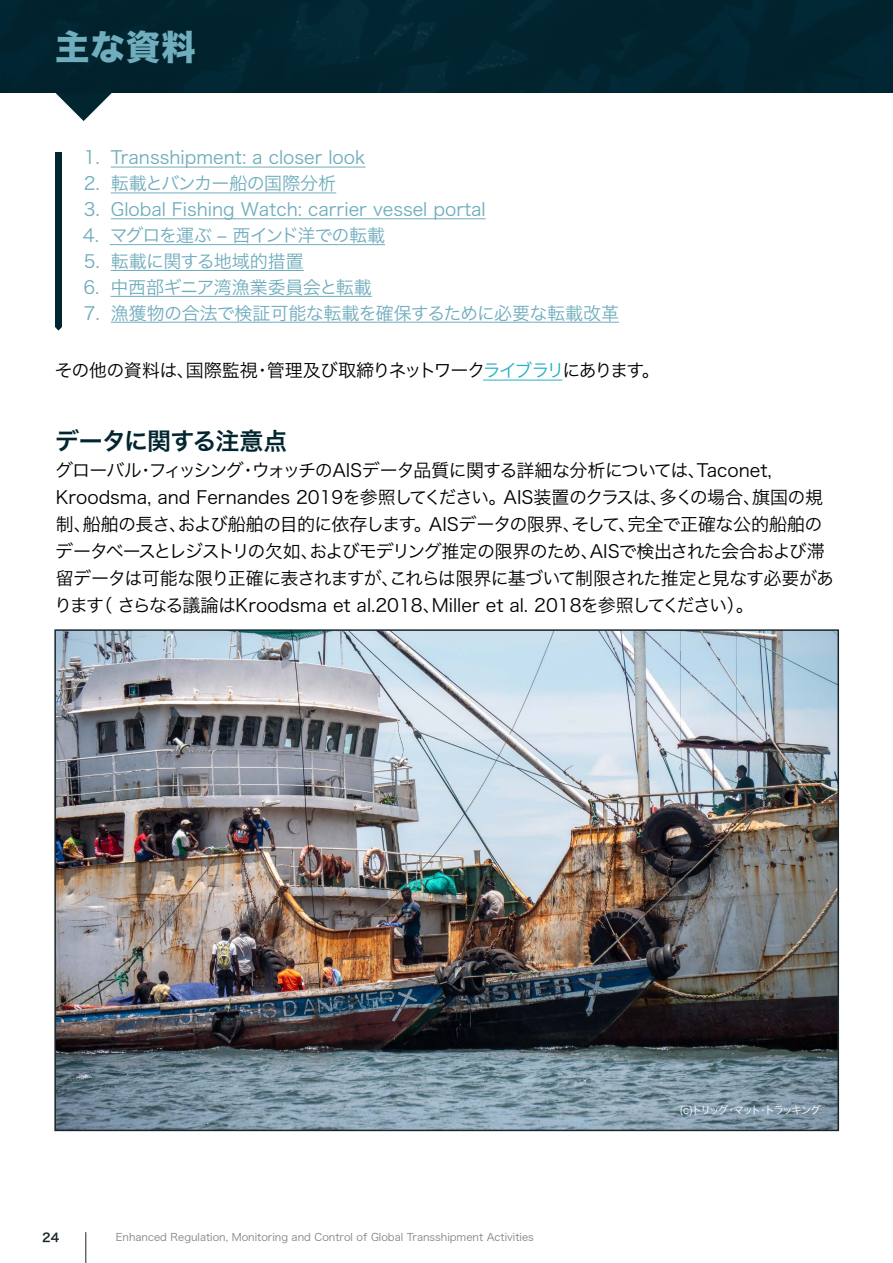
<style>
.page{position:relative;width:893px;height:1263px;background:#fff}
.page>*{position:absolute;margin:0;border:0;box-sizing:border-box;transform-origin:0 0}
.t1{font:34.5px "Hira Kaku Std N W8";color:#70adbd}
.t2{font:24px "Hira Kaku Pro W6";letter-spacing:-.035em;color:#02262f}
.t3{font:18px/27px "Hira Kaku Pro W3";letter-spacing:-.035em;color:#000}
.t4{font:18px "Hira Kaku Pro W3";color:#70adbd}
.t5{font:18px "Hira Kaku Pro W3";letter-spacing:-.03em;color:#70adbd}
.t6{font:18px "Hira Kaku Pro W3";letter-spacing:-.07em;color:#000}
.t7{font:18px "Hira Kaku Pro W3";color:#70acbc}
.t8{font:18px "Hira Kaku Pro W3";letter-spacing:-.055em;color:#70adbd}
.t9{font:18px "Hira Kaku Pro W3";letter-spacing:-.02em;color:#70adbd}
.t10{font:12px "Hira Kaku Pro W6";color:#18262a}
.t11{font:10.5px "Hira Kaku Pro W3";color:#808285}
.t12{font:10.5px "Hira Kaku Pro W3";letter-spacing:-.145em;color:#fff}
.s1{color:#26b1c0}
</style>
<div class="page">
<hr style="left:85px;top:1232px;width:1px;height:31px;background:#18262a">
<svg style="left:55px;top:93px;width:57px;height:28px"></svg>
<div style="left:0;top:0;width:893px;height:93px;background:#02262f"></div>
<hr style="left:483px;top:380px;width:79px;height:1px;background:#26b1c0">
<div style="left:55px;top:152px;width:7px;height:175px;background:#02262f"></div>
<hr style="left:111px;top:167px;width:254px;height:1px;background:#70acbc">
<hr style="left:111px;top:192px;width:225px;height:1px;background:#70adbd">
<hr style="left:111px;top:218px;width:375px;height:1px;background:#70adbd">
<hr style="left:110px;top:244px;width:275px;height:1px;background:#70adbd">
<hr style="left:111px;top:270px;width:193px;height:1px;background:#70adbd">
<hr style="left:110px;top:296px;width:262px;height:1px;background:#70adbd">
<hr style="left:111px;top:322px;width:508px;height:1px;background:#70adbd">
<svg style="left:55px;top:327px;width:7px;height:4px"></svg>
<img style="left:57px;top:632px;width:779px;height:496px">
<h1 class="t1" style="left:55px;top:28px;width:142px">主な資料</h1>
<p class="t7" style="left:84px;top:142px;width:283px">1. Transshipment: a closer look</p>
<p class="t5" style="left:84px;top:168px;width:254px">2. 転載とバンカー船の国際分析</p>
<p class="t4" style="left:84px;top:193px;width:403px">3. Global Fishing Watch: carrier vessel portal</p>
<p class="t8" style="left:83px;top:219px;width:304px">4. マグロを運ぶ – 西インド洋での転載</p>
<p class="t4" style="left:84px;top:245px;width:222px">5. 転載に関する地域的措置</p>
<p class="t9" style="left:83px;top:271px;width:290px">6. 中西部ギニア湾漁業委員会と転載</p>
<p class="t5" style="left:84px;top:297px;width:537px">7. 漁獲物の合法で検証可能な転載を確保するために必要な転載改革</p>
<p class="t6" style="left:55px;top:355px;width:606px">その他の資料は、国際監視・管理及び取締りネットワーク<span class="s1">ライブラリ</span>にあります。</p>
<h2 class="t2" style="left:55px;top:420px;width:234px">データに関する注意点</h2>
<p class="t3" style="left:54px;top:456px;width:781px">グローバル・フィッシング・ウォッチのAISデータ品質に関する詳細な分析については、Taconet, Kroodsma, and Fernandes 2019を参照してください。AIS装置のクラスは、多くの場合、旗国の規制、船舶の長さ、および船舶の目的に依存します。AISデータの限界、そして、完全で正確な公的船舶のデータベースとレジストリの欠如、およびモデリング推定の限界のため、AISで検出された会合および滞留データは可能な限り正確に表されますが、これらは限界に基づいて制限された推定と見なす必要があります（ さらなる議論はKroodsma et al.2018、Miller et al. 2018を参照してください）。</p>
<p class="t10" style="left:42px;top:1226px;width:19px">24</p>
<p class="t11" style="left:116px;top:1228px;width:420px">Enhanced Regulation, Monitoring and Control of Global Transshipment Activities</p>
<p class="t12" style="left:679px;top:1100px;width:143px">(c)トリッグ・マット・トラッキング</p>
</div>
